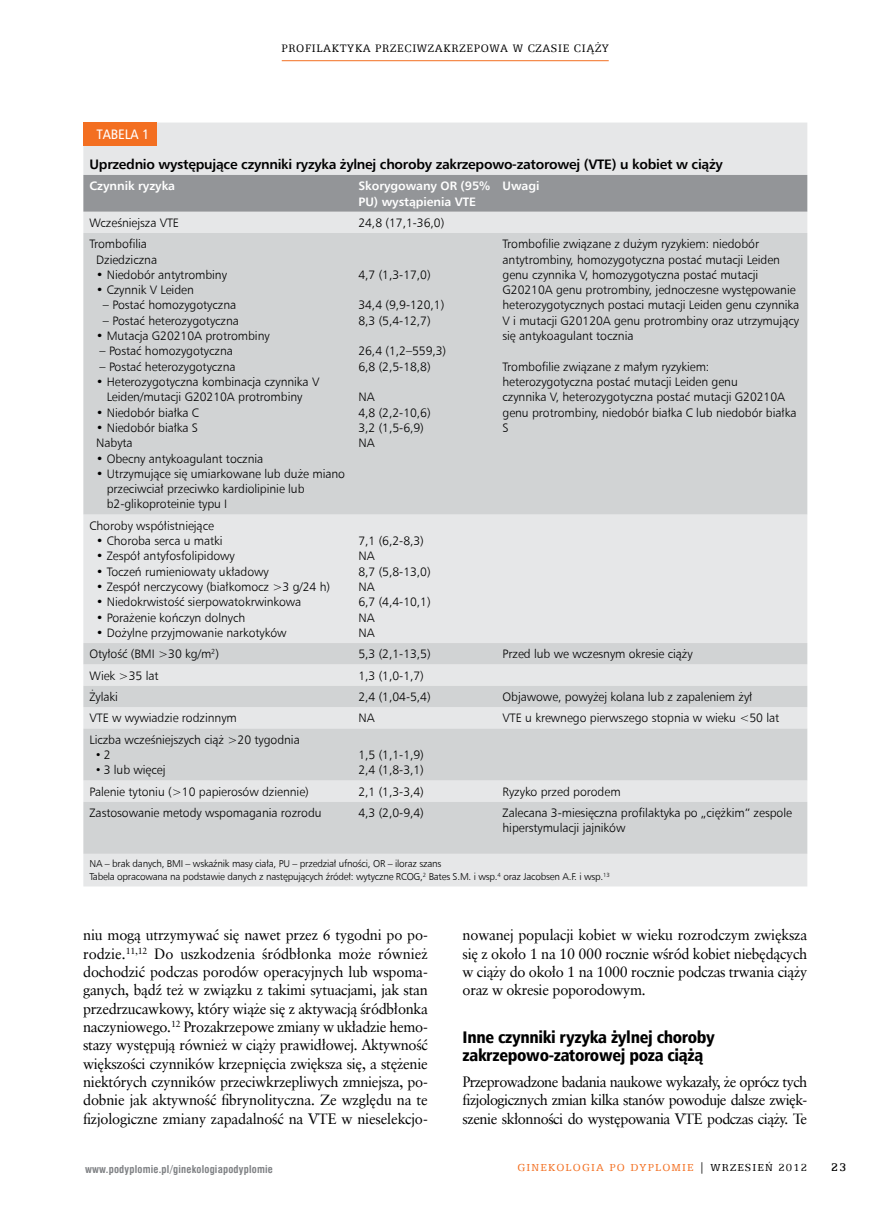
<style>
.page{position:relative;width:889px;height:1217px;background:#fff}
.page>*{position:absolute;margin:0;border:0;box-sizing:border-box;transform-origin:0 0}
.t1{font:16.8px/18.3px "Humnst 777 Blk Cn EU";letter-spacing:-.02em;color:#000}
.t2{font:15px/18.3px "Class Garmnd EU";letter-spacing:-.02em;color:#000;text-align:justify}
.t3{font:700 13.8px "Humnst 777 EU";letter-spacing:-.02em;color:#000}
.t4{font:13.8px "Humnst 777 Cn EU";letter-spacing:-.005em;color:#fff;scale:1.07 1}
.t5{font:12.45px "Egyptian 505 Md EU";color:#000}
.t6{font:12.3px/15.3px "Humnst 777 Lt EU";letter-spacing:-.005em;color:#000}
.t7{font:700 12.3px/15.3px "Humnst 777 EU";letter-spacing:-.005em;color:#fff}
.t8{font:12.3px "Egyptian 505 EU";letter-spacing:.06em;color:#000;scale:.95 1}
.t9{font:12.3px "Arial";color:#000}
.t10{font:11.4px "Egyptian 505 EU";letter-spacing:.1em;color:#f36f21}
.t11{font:700 10.5px "Swis 721 Cn EU";letter-spacing:.02em;color:#808285}
.t12{font:9.9px/13px "Humnst 777 Lt EU";letter-spacing:-.02em;color:#000}
.s1{font-family:"Humnst 777 Lt EU"}
.s2{font-family:"Arial"}
.s3{color:#000}
</style>
<div class="page">
<hr style="left:282px;top:60px;width:327px;height:1px;background:#f36f21">
<div style="left:83px;top:122px;width:724px;height:764px;background:#e6e7e8"></div>
<div style="left:83px;top:175px;width:724px;height:36px;background:#939598"></div>
<svg style="left:83px;top:233px;width:724px;height:620px;fill:#d1d3d4"></svg>
<div style="left:83px;top:122px;width:74px;height:24px;background:#f36f21"></div>
<p class="t4" style="left:96px;top:126px;width:51px">TABELA 1</p>
<p class="t8" style="left:281px;top:41px;width:346px">PROFILAKTYKA PRZECIWZAKRZEPOWA W CZASIE CIĄŻY</p>
<p class="t3" style="left:89px;top:155px;width:635px">Uprzednio występujące czynniki ryzyka żylnej choroby zakrzepowo-zatorowej (VTE) u kobiet w ciąży</p>
<p class="t7" style="left:89px;top:178px;width:87px">Czynnik ryzyka</p>
<p class="t7" style="left:358px;top:178px;width:133px">Skorygowany OR (95%<br>PU) wystąpienia VTE</p>
<p class="t7" style="left:502px;top:178px;width:38px">Uwagi</p>
<p class="t6" style="left:89px;top:215px;width:91px">Wcześniejsza VTE</p>
<p class="t6" style="left:358px;top:215px;width:87px">24,8 (17,1-36,0)</p>
<p class="t6" style="left:96px;top:236px;width:62px;text-indent:-7px">Trombofilia<br>Dziedziczna</p>
<p class="t6" style="left:96px;top:267px;width:132px">• Niedobór antytrombiny</p>
<p class="t6" style="left:96px;top:282px;width:99px">• Czynnik V Leiden</p>
<p class="t6" style="left:103px;top:297px;width:135px">– Postać homozygotyczna</p>
<p class="t6" style="left:103px;top:312px;width:138px">– Postać heterozygotyczna</p>
<p class="t6" style="left:96px;top:328px;width:175px">• Mutacja G20210A protrombiny</p>
<p class="t6" style="left:100px;top:343px;width:135px">– Postać homozygotyczna</p>
<p class="t6" style="left:100px;top:358px;width:138px">– Postać heterozygotyczna</p>
<p class="t6" style="left:96px;top:374px;width:225px;text-align:center">• Heterozygotyczna kombinacja czynnika V<br>Leiden/mutacji G20210A protrombiny</p>
<p class="t6" style="left:96px;top:404px;width:104px">• Niedobór białka C</p>
<p class="t6" style="left:96px;top:419px;width:103px">• Niedobór białka S<br>Nabyta</p>
<p class="t6" style="left:96px;top:450px;width:168px">• Obecny antykoagulant tocznia</p>
<p class="t6" style="left:107px;top:465px;width:240px;text-indent:-11px">• Utrzymujące się umiarkowane lub duże miano przeciwciał przeciwko kardiolipinie lub b2-glikoproteinie typu I</p>
<p class="t6" style="left:502px;top:236px;width:298px">Trombofilie związane z dużym ryzykiem: niedobór antytrombiny, homozygotyczna postać mutacji Leiden genu czynnika V, homozygotyczna postać mutacji G20210A genu protrombiny, jednoczesne występowanie heterozygotycznych postaci mutacji Leiden genu czynnika V i mutacji G20120A genu protrombiny oraz utrzymujący się antykoagulant tocznia</p>
<p class="t6" style="left:502px;top:358px;width:295px">Trombofilie związane z małym ryzykiem: heterozygotyczna postać mutacji Leiden genu<br>czynnika V, heterozygotyczna postać mutacji G20210A genu protrombiny, niedobór białka C lub niedobór białka S</p>
<p class="t6" style="left:358px;top:267px;width:74px">4,7 (1,3-17,0)</p>
<p class="t6" style="left:358px;top:297px;width:87px">34,4 (9,9-120,1)<br>8,3 (5,4-12,7)</p>
<p class="t6" style="left:358px;top:343px;width:89px">26,4 (1,2–559,3)<br>6,8 (2,5-18,8)</p>
<p class="t6" style="left:358px;top:389px;width:74px">NA<br>4,8 (2,2-10,6)<br>3,2 (1,5-6,9)<br>NA</p>
<p class="t6" style="left:89px;top:517px;width:126px">Choroby współistniejące</p>
<p class="t6" style="left:96px;top:533px;width:128px">• Choroba serca u matki</p>
<p class="t6" style="left:96px;top:548px;width:140px">• Zespół antyfosfolipidowy</p>
<p class="t6" style="left:96px;top:563px;width:174px">• Toczeń rumieniowaty układowy</p>
<p class="t6" style="left:96px;top:578px;width:235px">• Zespół nerczycowy (białkomocz &gt;3 g/24 h)</p>
<p class="t6" style="left:96px;top:594px;width:207px">• Niedokrwistość sierpowatokrwinkowa</p>
<p class="t6" style="left:96px;top:609px;width:150px">• Porażenie kończyn dolnych</p>
<p class="t6" style="left:96px;top:624px;width:192px">• Dożylne przyjmowanie narkotyków</p>
<p class="t6" style="left:358px;top:533px;width:74px">7,1 (6,2-8,3)<br>NA<br>8,7 (5,8-13,0)<br>NA<br>6,7 (4,4-10,1)<br>NA<br>NA</p>
<p class="t6" style="left:89px;top:646px;width:131px">Otyłość (BMI &gt;30 kg/m<sup>2</sup>)</p>
<p class="t6" style="left:358px;top:646px;width:74px">5,3 (2,1-13,5)</p>
<p class="t6" style="left:502px;top:646px;width:192px">Przed lub we wczesnym okresie ciąży</p>
<p class="t6" style="left:89px;top:667px;width:71px">Wiek &gt;35 lat</p>
<p class="t6" style="left:358px;top:667px;width:67px">1,3 (1,0-1,7)</p>
<p class="t6" style="left:89px;top:688px;width:30px">Żylaki</p>
<p class="t6" style="left:358px;top:688px;width:74px">2,4 (1,04-5,4)</p>
<p class="t6" style="left:502px;top:688px;width:251px">Objawowe, powyżej kolana lub z zapaleniem żył</p>
<p class="t6" style="left:89px;top:710px;width:149px">VTE w wywiadzie rodzinnym</p>
<p class="t6" style="left:358px;top:710px;width:18px">NA</p>
<p class="t6" style="left:502px;top:710px;width:278px">VTE u krewnego pierwszego stopnia w wieku &lt;50 lat</p>
<p class="t6" style="left:89px;top:731px;width:212px">Liczba wcześniejszych ciąż &gt;20 tygodnia</p>
<p class="t9" style="left:96px;top:746px;width:16px">• <span class="s1">2</span></p>
<p class="t6" style="left:96px;top:762px;width:71px"><span class="s2">•</span> 3 lub więcej</p>
<p class="t6" style="left:358px;top:746px;width:67px">1,5 (1,1-1,9)<br>2,4 (1,8-3,1)</p>
<p class="t6" style="left:89px;top:783px;width:221px">Palenie tytoniu (&gt;10 papierosów dziennie)</p>
<p class="t6" style="left:358px;top:783px;width:67px">2,1 (1,3-3,4)</p>
<p class="t6" style="left:502px;top:783px;width:120px">Ryzyko przed porodem</p>
<p class="t6" style="left:89px;top:804px;width:234px">Zastosowanie metody wspomagania rozrodu</p>
<p class="t6" style="left:358px;top:804px;width:67px">4,3 (2,0-9,4)</p>
<p class="t6" style="left:502px;top:804px;width:291px">Zalecana 3-miesięczna profilaktyka po „ciężkim” zespole hiperstymulacji jajników</p>
<p class="t12" style="left:89px;top:857px;width:522px">NA – brak danych, BMI – wskaźnik masy ciała, PU – przedział ufności, OR – iloraz szans<br>Tabela opracowana na podstawie danych z następujących źródeł: wytyczne RCOG,<sup>2</sup> Bates S.M. i wsp.<sup>4</sup> oraz Jacobsen A.F. i wsp.<sup>13</sup></p>
<p class="t2" style="left:83px;top:925px;width:346px">niu mogą utrzymywać się nawet przez 6 tygodni po po&shy;rodzie.<sup>11,12</sup> Do uszkodzenia śródbłonka może również dochodzić podczas porodów operacyjnych lub wspoma&shy;ganych, bądź też w związku z takimi sytuacjami, jak stan przedrzucawkowy, który wiąże się z aktywacją śródbłonka naczyniowego.<sup>12</sup> Prozakrzepowe zmiany w układzie hemo&shy;stazy występują również w ciąży prawidłowej. Aktywność większości czynników krzepnięcia zwiększa się, a stężenie niektórych czynników przeciwkrzepliwych zmniejsza, po&shy;dobnie jak aktywność fibrynolityczna. Ze względu na te fizjologiczne zmiany zapadalność na VTE w nieselekcjo-</p>
<p class="t2" style="left:462px;top:925px;width:346px">nowanej populacji kobiet w wieku rozrodczym zwiększa się z około 1 na 10 000 rocznie wśród kobiet niebędących w ciąży do około 1 na 1000 rocznie podczas trwania ciąży oraz w okresie poporodowym.</p>
<h1 class="t1" style="left:462px;top:1027px;width:254px">Inne czynniki ryzyka żylnej choroby zakrzepowo-zatorowej poza ciążą</h1>
<p class="t2" style="left:462px;top:1072px;width:346px">Przeprowadzone badania naukowe wykazały, że oprócz tych fizjologicznych zmian kilka stanów powoduje dalsze zwięk&shy;szenie skłonności do występowania VTE podczas ciąży. Te</p>
<p class="t11" style="left:85px;top:1162px;width:189px">www.podyplomie.pl/ginekologiapodyplomie</p>
<p class="t10" style="left:517px;top:1160px;width:291px">GINEKOLOGIA PO DYPLOMIE <span class="s3">| WRZESIEŃ 2012</span></p>
<p class="t5" style="left:831px;top:1159px;width:17px">23</p>
</div>
